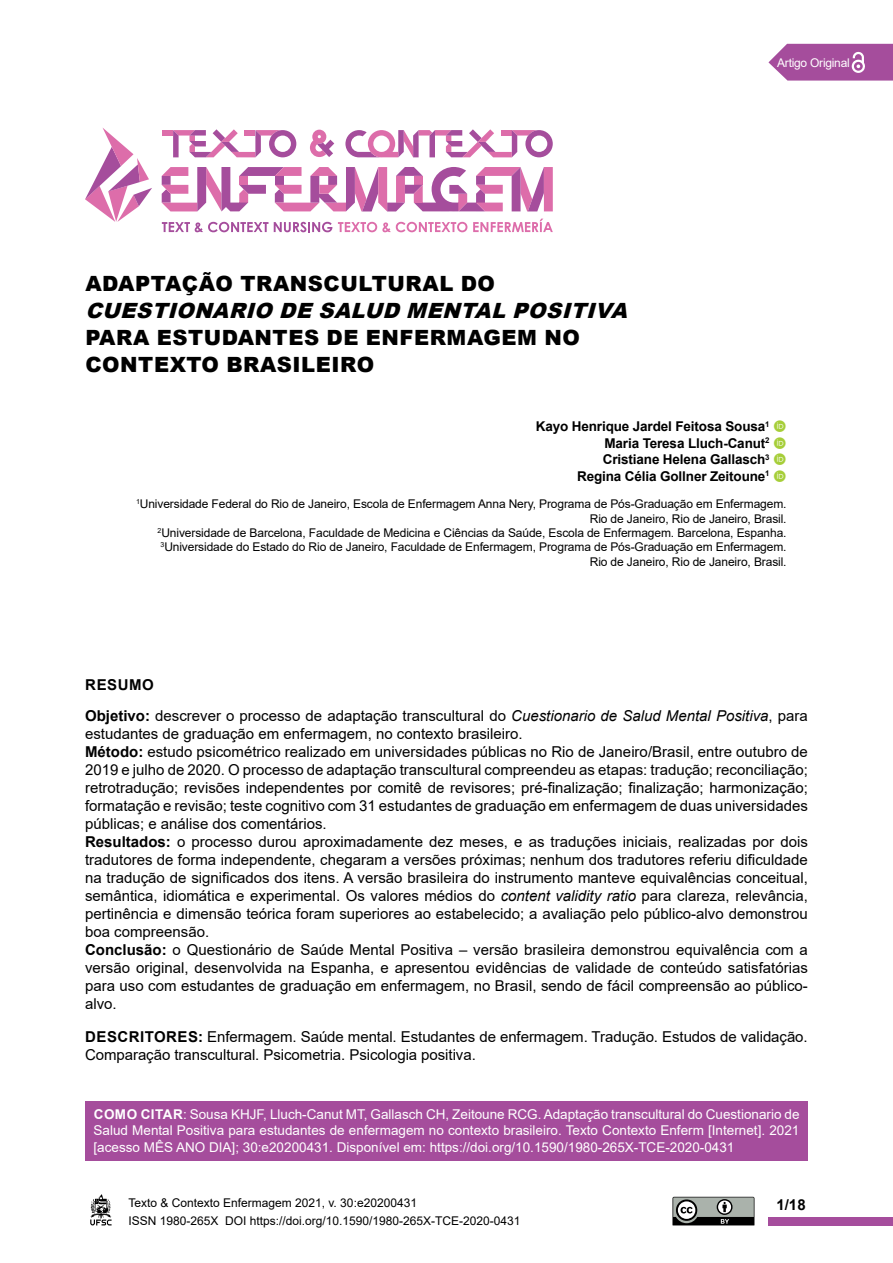
<style>
.page{position:relative;width:893px;height:1263px;background:#fff}
.page>*{position:absolute;margin:0;border:0;box-sizing:border-box;transform-origin:0 0}
.t1{font:900 21px/27px "Arial";letter-spacing:.025em;color:#000}
.t2{font:italic 900 21px "Arial";color:#000}
.t3{font:15px/18px "Arial";color:#000}
.t4{font:700 15px "Arial";color:#000}
.t5{font:13.5px/16.2px "Arial";color:#fff;text-align:justify}
.t6{font:700 13.5px/16.5px "Arial";letter-spacing:-.01em;color:#000;text-align:right}
.t7{font:12px/14.4px "Arial";letter-spacing:-.01em;color:#000}
.t8{font:12px "Arial";letter-spacing:-.02em;color:#fff}
.s1{font-weight:700}
.s2{font-style:italic}
</style>
<div class="page">
<div style="left:769px;top:1217px;width:124px;height:8px;background:#a54d9c"></div>
<svg style="left:90px;top:1194px;width:22px;height:31px"></svg>
<svg style="left:162px;top:167px;width:391px;height:45px"></svg>
<div style="left:162px;top:130px;width:11px;height:6px;background:#dd6daa"></div>
<svg style="left:173px;top:129px;width:123px;height:28px"></svg>
<svg style="left:310px;top:129px;width:243px;height:28px"></svg>
<svg style="left:162px;top:222px;width:106px;height:10px"></svg>
<svg style="left:274px;top:222px;width:58px;height:10px"></svg>
<svg style="left:338px;top:222px;width:129px;height:10px"></svg>
<svg style="left:473px;top:219px;width:80px;height:13px"></svg>
<svg style="left:85px;top:128px;width:67px;height:94px"></svg>
<svg style="left:768px;top:44px;width:125px;height:37px;background:#af61a7"></svg>
<svg style="left:672px;top:1197px;width:83px;height:29px;background:#777b78"></svg>
<div style="left:85px;top:1101px;width:723px;height:59px;background:#a54d9c"></div>
<h1 class="t1" style="left:85px;top:270px;width:411px">ADAPTAÇÃO TRANSCULTURAL DO</h1>
<h1 class="t2" style="left:85px;top:296px;width:551px">CUESTIONARIO DE SALUD MENTALPOSITIVA</h1>
<h1 class="t1" style="left:85px;top:324px;width:496px">PARA ESTUDANTES DE ENFERMAGEM NO<br>CONTEXTO BRASILEIRO</h1>
<p class="t8" style="left:777px;top:54px;width:74px">Artigo Original</p>
<p class="t6" style="left:536px;top:419px;width:235px">Kayo Henrique Jardel Feitosa Sousa<sup>1<br></sup>Maria Teresa Lluch-Canut<sup>2<br></sup>Cristiane Helena Gallasch<sup>3<br></sup>Regina Célia Gollner Zeitoune<sup>1</sup></p>
<p class="t7" style="left:136px;top:497px;width:652px;text-align:right"><sup>1</sup>Universidade Federal do Rio de Janeiro, Escola de Enfermagem Anna Nery, Programa de Pós-Graduação em Enfermagem.<br>Rio de Janeiro, Rio de Janeiro, Brasil.<br><sup>2</sup>Universidade de Barcelona, Faculdade de Medicina e Ciências da Saúde, Escola de Enfermagem. Barcelona, Espanha.<br><sup>3</sup>Universidade do Estado do Rio de Janeiro, Faculdade de Enfermagem, Programa de Pós-Graduação em Enfermagem.<br>Rio de Janeiro, Rio de Janeiro, Brasil.</p>
<p class="t3" style="left:85px;top:669px;width:724px;line-height:30.8px"><span class="s1">RESUMO<br>Objetivo:</span> descrever o processo de adaptação transcultural do <span class="s2">Cuestionario de Salud Mental Positiva</span>, para</p>
<p class="t3" style="left:85px;top:724px;width:724px">estudantes de graduação em enfermagem, no contexto brasileiro.<br><span class="s1">Método:</span> estudo psicométrico realizado em universidades públicas no Rio de Janeiro/Brasil, entre outubro de 2019 e julho de 2020. O processo de adaptação transcultural compreendeu as etapas: tradução; reconciliação; retrotradução; revisões independentes por comitê de revisores; pré-finalização; finalização; harmonização; formatação e revisão; teste cognitivo com 31 estudantes de graduação em enfermagem de duas universidades públicas; e análise dos comentários.<br><span class="s1">Resultados:</span> o processo durou aproximadamente dez meses, e as traduções iniciais, realizadas por dois tradutores de forma independente, chegaram a versões próximas; nenhum dos tradutores referiu dificuldade na tradução de significados dos itens. A versão brasileira do instrumento manteve equivalências conceitual, semântica, idiomática e experimental. Os valores médios do <span class="s2">content validity ratio</span> para clareza, relevância, pertinência e dimensão teórica foram superiores ao estabelecido; a avaliação pelo público-alvo demonstrou boa compreensão.<br><span class="s1">Conclusão:</span> o Questionário de Saúde Mental Positiva – versão brasileira demonstrou equivalência com a versão original, desenvolvida na Espanha, e apresentou evidências de validade de conteúdo satisfatórias para uso com estudantes de graduação em enfermagem, no Brasil, sendo de fácil compreensão ao público&shy;alvo.</p>
<p class="t3" style="left:85px;top:1027px;width:724px"><span class="s1">DESCRITORES:</span> Enfermagem. Saúde mental. Estudantes de enfermagem. Tradução. Estudos de validação.<br>Comparação transcultural. Psicometria. Psicologia positiva.</p>
<p class="t5" style="left:94px;top:1106px;width:707px"><span class="s1">COMO CITAR</span>: Sousa KHJF, Lluch-Canut MT, Gallasch CH, Zeitoune RCG. Adaptação transcultural do Cuestionario de Salud Mental Positiva para estudantes de enfermagem no contexto brasileiro. Texto Contexto Enferm [Internet]. 2021 [acesso MÊS ANO DIA]; 30:e20200431. Disponível em: https://doi.org/10.1590/1980-265X-TCE-2020-0431</p>
<p class="t7" style="left:128px;top:1194px;width:394px;line-height:18px">Texto &amp; Contexto Enfermagem 2021, v. 30:e20200431<br>ISSN 1980-265X DOI https://doi.org/10.1590/1980-265X-TCE-2020-0431</p>
<p class="t4" style="left:776px;top:1194px;width:31px">1/18</p>
</div>
